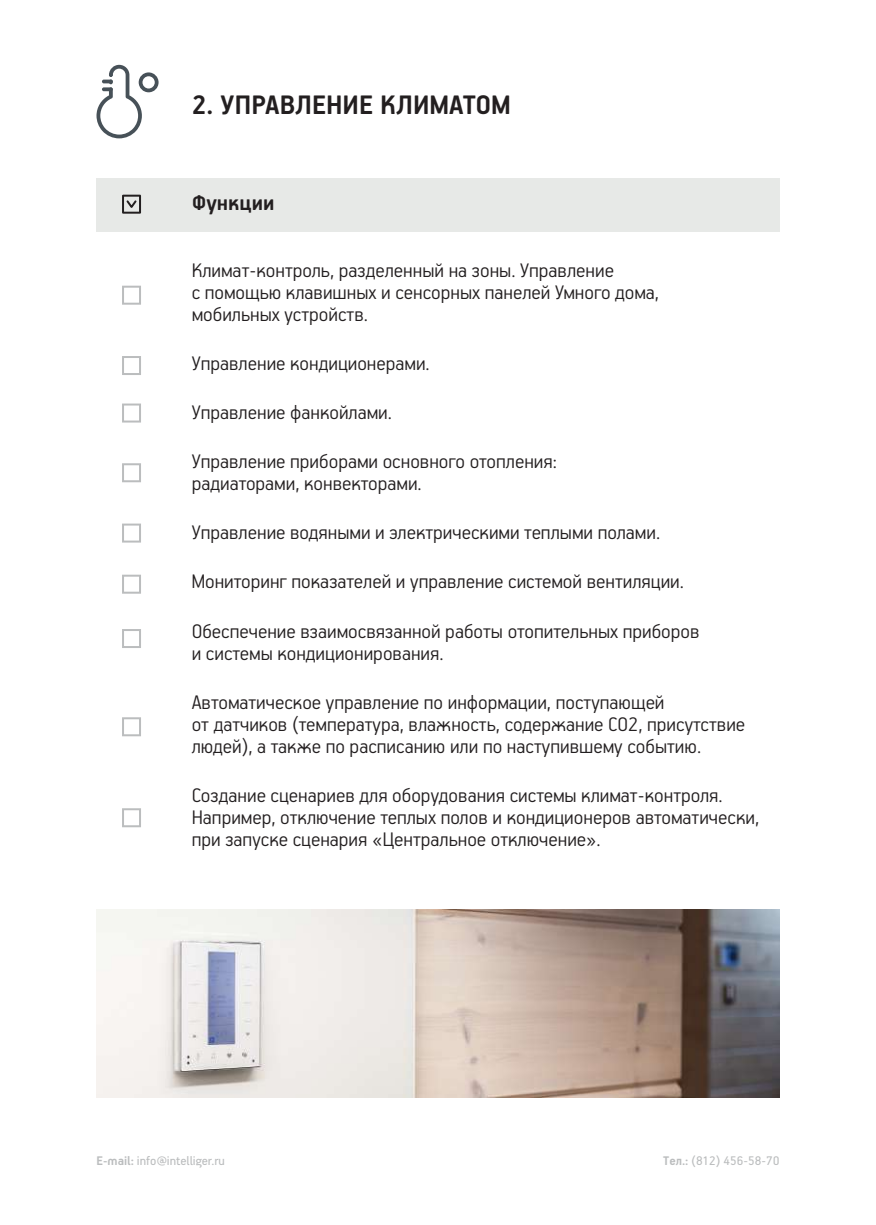
<style>
.page{position:relative;width:876px;height:1225px;background:#fff}
.page>*{position:absolute;margin:0;border:0;box-sizing:border-box;transform-origin:0 0}
.t1{font:700 30px "PF Handbook Pro";color:#231f20}
.t2{font:700 24px "PF Handbook Pro";color:#231f20}
.t3{font:300 22px/22px "PF Handbook Pro";color:#231f20}
.t4{font:14px "PF Handbook Pro";color:#bbbdbe}
.s1{font-weight:700}
</style>
<div class="page">
<div style="left:96px;top:178px;width:683px;height:53px;background:#e7e9e7"></div>
<div style="left:122px;top:195px;width:19px;height:19px;border:2px solid #231f20"></div>
<svg style="left:126px;top:200px;width:11px;height:8px"></svg>
<div style="left:122px;top:286px;width:19px;height:19px;border:2px solid #bbbdbe"></div>
<div style="left:122px;top:356px;width:19px;height:19px;border:2px solid #bbbdbe"></div>
<div style="left:122px;top:403px;width:19px;height:19px;border:2px solid #bbbdbe"></div>
<div style="left:122px;top:463px;width:19px;height:19px;border:2px solid #bbbdbe"></div>
<div style="left:122px;top:523px;width:19px;height:19px;border:2px solid #bbbdbe"></div>
<div style="left:122px;top:574px;width:19px;height:19px;border:2px solid #bbbdbe"></div>
<div style="left:122px;top:629px;width:19px;height:19px;border:2px solid #bbbdbe"></div>
<div style="left:122px;top:717px;width:19px;height:19px;border:2px solid #bbbdbe"></div>
<div style="left:122px;top:808px;width:19px;height:19px;border:2px solid #bbbdbe"></div>
<img style="left:96px;top:910px;width:683px;height:188px">
<svg style="left:96px;top:65px;width:63px;height:73px"></svg>
<h1 class="t1" style="left:192px;top:86px;width:321px">2. УПРАВЛЕНИЕ КЛИМАТОМ</h1>
<p class="t2" style="left:192px;top:188px;width:84px">Функции</p>
<p class="t3" style="left:192px;top:258px;width:469px">Климат-контроль, разделенный на зоны. Управление<br>с помощью клавишных и сенсорных панелей Умного дома, мобильных устройств.</p>
<p class="t3" style="left:192px;top:351px;width:240px">Управление кондиционерами.</p>
<p class="t3" style="left:192px;top:400px;width:202px">Управление фанкойлами.</p>
<p class="t3" style="left:192px;top:449px;width:367px">Управление приборами основного отопления: радиаторами, конвекторами.</p>
<p class="t3" style="left:192px;top:520px;width:470px">Управление водяными и электрическими теплыми полами.</p>
<p class="t3" style="left:192px;top:569px;width:494px">Мониторинг показателей и управление системой вентиляции.</p>
<p class="t3" style="left:192px;top:619px;width:509px">Обеспечение взаимосвязанной работы отопительных приборов и системы кондиционирования.</p>
<p class="t3" style="left:192px;top:690px;width:555px">Автоматическое управление по информации, поступающей<br>от датчиков (температура, влажность, содержание СО2, присутствие людей), а также по расписанию или по наступившему событию.</p>
<p class="t3" style="left:192px;top:783px;width:569px">Создание сценариев для оборудования системы климат-контроля.<br>Например, отключение теплых полов и кондиционеров автоматически, при запуске сценария «Центральное отключение».</p>
<p class="t4" style="left:96px;top:1152px;width:130px"><span class="s1">E-mail:</span> info@intelliger.ru</p>
<p class="t4" style="left:663px;top:1152px;width:118px"><span class="s1">Тел.:</span> (812) 456-58-70</p>
</div>
